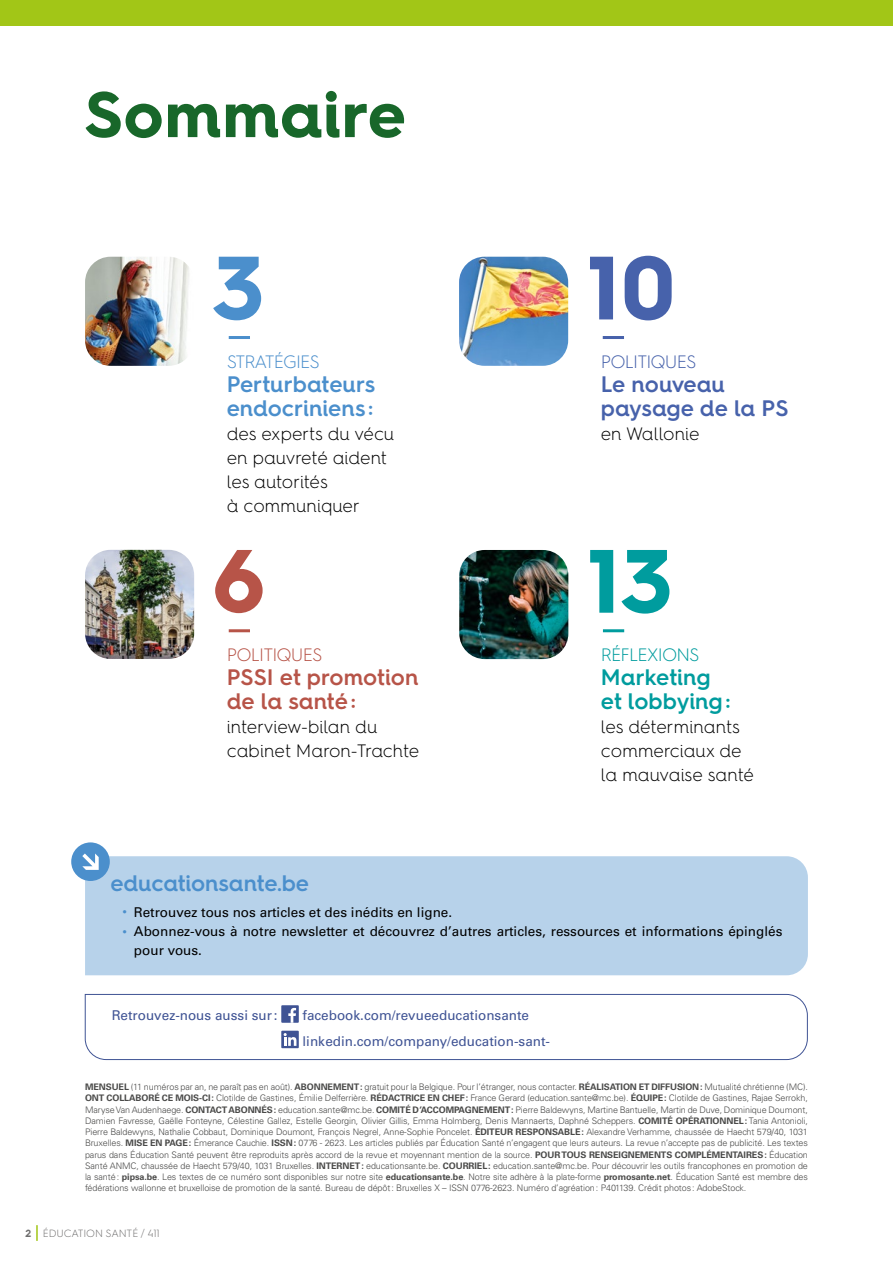
<style>
.page{position:relative;width:893px;height:1263px;background:#fff}
.page>*{position:absolute;margin:0;border:0;box-sizing:border-box;transform-origin:0 0}
.t1{font:700 90px "Hurme Geometric Sans 4";color:#4762ab}
.t2{font:700 90px "Hurme Geometric Sans 4";color:#009c9e}
.t3{font:700 90px "Hurme Geometric Sans 4";color:#b75448}
.t4{font:700 90px "Hurme Geometric Sans 4";color:#4b8fcc}
.t5{font:700 64.5px "Hurme Geometric Sans 4";letter-spacing:.02em;color:#18672a}
.t6{font:600 22.5px/24px "Hurme Geometric Sans 4";letter-spacing:-.005em;color:#4b8fcc}
.t7{font:600 22.5px/24px "Hurme Geometric Sans 4";color:#b75448}
.t8{font:600 22.5px/24px "Hurme Geometric Sans 4";letter-spacing:-.01em;color:#4762ab}
.t9{font:600 22.5px/24px "Hurme Geometric Sans 4";color:#009c9e}
.t10{font:300 18px/24px "Hurme Geometric Sans 4";letter-spacing:-.005em;color:#000}
.t11{font:300 18px "Hurme Geometric Sans 4";letter-spacing:-.05em;color:#b75448}
.t12{font:300 18px "Hurme Geometric Sans 4";letter-spacing:-.05em;color:#4b8fcc}
.t13{font:300 18px "Hurme Geometric Sans 4";letter-spacing:-.05em;color:#4762ab}
.t14{font:300 18px "Hurme Geometric Sans 4";letter-spacing:-.05em;color:#009c9e}
.t15{font:13.5px/18.8px "Univers LT Std";color:#000}
.t16{font:13.5px/25.5px "Univers LT Std";color:#3f5394}
.t17{font:300 10.5px "Hurme Geometric Sans 4";letter-spacing:-.01em;color:#706f6f}
.t18{font:300 9px/11.2px "Univers LT Std";letter-spacing:-.01em;color:#4a4a49;text-align:justify}
.s1{font-size:9px;color:#4b8fcc}
.s2{font-weight:700}
</style>
<div class="page">
<svg style="left:36px;top:1225px;width:2px;height:16px"></svg>
<div style="left:0;top:0;width:892px;height:26px;background:#a2c617"></div>
<img style="left:85px;top:550px;width:109px;height:109px">
<hr style="left:229px;top:629px;width:21px;height:3px;background:#b75448">
<img style="left:85px;top:257px;width:104px;height:109px">
<hr style="left:229px;top:336px;width:21px;height:3px;background:#4b8fcc">
<img style="left:459px;top:257px;width:109px;height:109px">
<hr style="left:603px;top:336px;width:21px;height:3px;background:#4762ab">
<img style="left:459px;top:550px;width:109px;height:109px">
<hr style="left:603px;top:629px;width:21px;height:3px;background:#009c9e">
<div style="left:85px;top:856px;width:723px;height:119px;background:#b7d2ea"></div>
<div style="left:71px;top:842px;width:39px;height:39px;background:#4b8fcc;border-radius:50%"></div>
<svg style="left:82px;top:853px;width:17px;height:17px"></svg>
<svg style="left:84px;top:994px;width:724px;height:66px"></svg>
<div style="left:281px;top:1005px;width:18px;height:18px;background:#3f5394"></div>
<svg style="left:288px;top:1008px;width:8px;height:15px"></svg>
<div style="left:281px;top:1031px;width:18px;height:17px;background:#3f5394"></div>
<svg style="left:284px;top:1033px;width:12px;height:13px"></svg>
<h2 class="t5" style="left:85px;top:69px;width:322px">Sommaire</h2>
<h1 class="t4" style="left:213px;top:225px;width:52px">3</h1>
<h3 class="t12" style="left:227px;top:350px;width:95px">STRATÉGIES</h3>
<h3 class="t6" style="left:227px;top:372px;width:150px">Perturbateurs endocriniens:</h3>
<h3 class="t10" style="left:227px;top:421px;width:169px">des experts du vécu en pauvreté aident les autorités<br>à communiquer</h3>
<h1 class="t3" style="left:213px;top:518px;width:53px">6</h1>
<h3 class="t11" style="left:227px;top:643px;width:97px">POLITIQUES</h3>
<h3 class="t7" style="left:227px;top:665px;width:193px">PSSI et promotion de la santé:</h3>
<h3 class="t10" style="left:227px;top:715px;width:194px">interview-bilan du cabinet Maron-Trachte</h3>
<h1 class="t1" style="left:587px;top:225px;width:90px">10</h1>
<h3 class="t13" style="left:601px;top:350px;width:97px">POLITIQUES</h3>
<h3 class="t8" style="left:601px;top:372px;width:189px">Le nouveau paysage de la PS</h3>
<h3 class="t10" style="left:601px;top:421px;width:100px">en Wallonie</h3>
<h1 class="t2" style="left:587px;top:518px;width:87px">13</h1>
<h3 class="t14" style="left:601px;top:643px;width:100px">RÉFLEXIONS</h3>
<h3 class="t9" style="left:601px;top:665px;width:131px">Marketing et lobbying:</h3>
<h3 class="t10" style="left:601px;top:715px;width:155px">les déterminants commerciaux de la mauvaise santé</h3>
<h3 class="t6" style="left:111px;top:871px;width:200px">educationsante.be</h3>
<h3 class="t15" style="left:123px;top:903px;width:330px"><span class="s1">•</span> Retrouvez tous nos articles et des inédits en ligne.</h3>
<h3 class="t15" style="left:134px;top:922px;width:650px;text-indent:-11px"><span class="s1">•</span> Abonnez-vous à notre newsletter et découvrez d’autres articles, ressources et informations épinglés pour vous.</h3>
<h3 class="t16" style="left:112px;top:1003px;width:167px">Retrouvez-nous aussi sur:</h3>
<h3 class="t16" style="left:303px;top:1003px;width:249px">facebook.com/revueeducationsante linkedin.com/company/education-sant-</h3>
<p class="t18" style="left:85px;top:1081px;width:724px"><span class="s2">MENSUEL</span> (11 numéros par an, ne paraît pas en août). <span class="s2">ABONNEMENT:</span> gratuit pour la Belgique. Pour l’étranger, nous contacter. <span class="s2">RÉALISATION ET DIFFUSION:</span> Mutualité chrétienne (MC).<br><span class="s2">ONT COLLABORÉ CE MOIS-CI:</span> Clotilde de Gastines, Émilie Delferrière. <span class="s2">RÉDACTRICE EN CHEF:</span> France Gerard (education.sante@mc.be). <span class="s2">ÉQUIPE:</span> Clotilde de Gastines, Rajae Serrokh, Maryse Van Audenhaege. <span class="s2">CONTACT ABONNÉS:</span> education.sante@mc.be. <span class="s2">COMITÉ D’ACCOMPAGNEMENT:</span> Pierre Baldewyns, Martine Bantuelle, Martin de Duve, Dominique Doumont, Damien Favresse, Gaëlle Fonteyne, Célestine Gallez, Estelle Georgin, Olivier Gillis, Emma Holmberg, Denis Mannaerts, Daphné Scheppers. <span class="s2">COMITÉ OPÉRATIONNEL:</span> Tania Antonioli, Pierre Baldewyns, Nathalie Cobbaut, Dominique Doumont, François Negrel, Anne-Sophie Poncelet. <span class="s2">ÉDITEUR RESPONSABLE:</span> Alexandre Verhamme, chaussée de Haecht 579/40, 1031<br>Bruxelles. <span class="s2">MISE EN PAGE:</span> Émerance Cauchie. <span class="s2">ISSN:</span> 0776 - 2623. Les articles publiés par Éducation Santé n’engagent que leurs auteurs. La revue n’accepte pas de publicité. Les textes parus dans Éducation Santé peuvent être reproduits après accord de la revue et moyennant mention de la source. <span class="s2">POUR TOUS RENSEIGNEMENTS COMPLÉMENTAIRES:</span> Éducation Santé ANMC, chaussée de Haecht 579/40, 1031 Bruxelles. <span class="s2">INTERNET:</span> educationsante.be. <span class="s2">COURRIEL:</span> education.sante@mc.be. Pour découvrir les outils francophones en promotion de la santé: <span class="s2">pipsa.be</span>. Les textes de ce numéro sont disponibles sur notre site <span class="s2">educationsante.be</span>. Notre site adhère à la plate-forme <span class="s2">promosante.net</span>. Éducation Santé est membre des fédérations wallonne et bruxelloise de promotion de la santé. Bureau de dépôt: Bruxelles X – ISSN 0776-2623. Numéro d’agréation: P401139. Crédit photos: AdobeStock.</p>
<p class="t17" style="left:26px;top:1227px;width:136px"><span class="s2">2</span> ÉDUCATION SANTÉ / 411</p>
</div>
